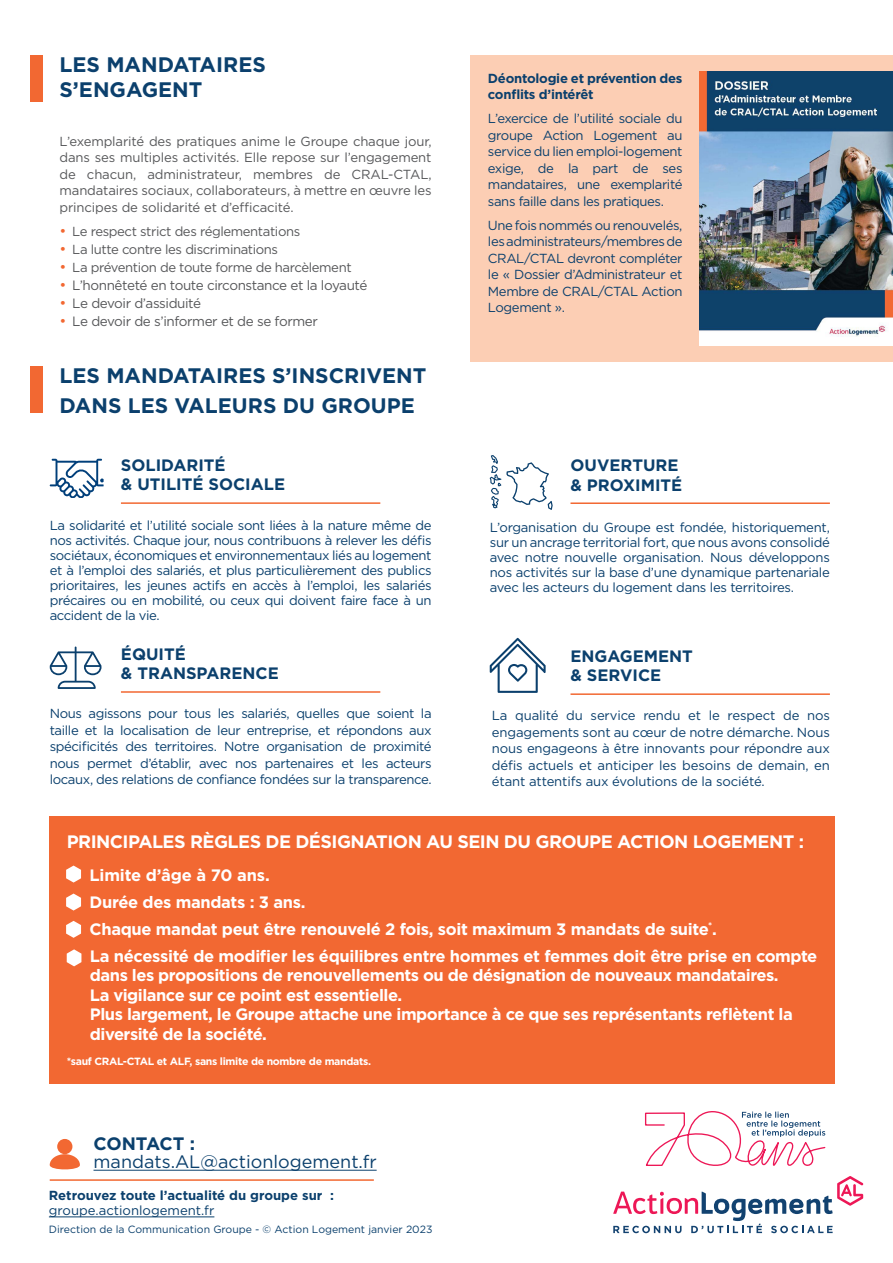
<style>
.page{position:relative;width:893px;height:1263px;background:#fff}
.page>*{position:absolute;margin:0;border:0;box-sizing:border-box;transform-origin:0 0}
.t1{font:700 21px "Gotham";color:#0b406d}
.t2{font:700 18px "Gotham";letter-spacing:-.03em;color:#fff}
.t3{font:18px "Gotham";color:#0b406d}
.t4{font:700 18px "Gotham";letter-spacing:-.01em;color:#0b406d}
.t5{font:700 16.5px/19.5px "Gotham";letter-spacing:-.03em;color:#fff}
.t6{font:700 16.5px "Gotham";color:#0b406d}
.t7{font:700 16.5px "Gotham";letter-spacing:-.01em;color:#fff}
.t8{font:13.5px "Gotham";letter-spacing:-.03em;color:#57585a}
.t9{font:13.2px/16.5px "Gotham";letter-spacing:-.03em;color:#0b406d;text-align:justify}
.t10{font:13.2px/16.5px "Gotham";letter-spacing:-.03em;color:#57585a;text-align:justify}
.t11{font:700 13.2px/16.5px "Gotham";letter-spacing:-.02em;color:#0b406d}
.t12{font:700 13.2px "Gotham";color:#0b406d}
.t13{font:13.2px "Gotham";color:#0b406d}
.t14{font:10.5px "Gotham";color:#0b406d}
.t15{font:700 10.5px "Gotham";letter-spacing:-.03em;color:#fff}
.s1{font-size:14.7px;color:#f26832}
</style>
<div class="page">
<div style="left:50px;top:816px;width:785px;height:268px;background:#f26832"></div>
<hr style="left:121px;top:502px;width:259px;height:2px;background:#f26832">
<hr style="left:570px;top:502px;width:260px;height:2px;background:#f26832">
<svg style="left:50px;top:459px;width:54px;height:39px"></svg>
<svg style="left:490px;top:455px;width:63px;height:55px"></svg>
<svg style="left:50px;top:646px;width:52px;height:43px"></svg>
<hr style="left:121px;top:691px;width:259px;height:2px;background:#f26832">
<svg style="left:490px;top:638px;width:56px;height:55px"></svg>
<hr style="left:570px;top:693px;width:260px;height:2px;background:#f26832">
<hr style="left:94px;top:1170px;width:283px;height:1px;background:#0b406d">
<hr style="left:49px;top:1216px;width:165px;height:1px;background:#0b406d">
<div style="left:57px;top:1139px;width:15px;height:15px;background:#f26832;border-radius:50%"></div>
<svg style="left:50px;top:1154px;width:30px;height:16px"></svg>
<svg style="left:66px;top:865px;width:15px;height:17px"></svg>
<svg style="left:66px;top:893px;width:15px;height:17px"></svg>
<svg style="left:66px;top:921px;width:15px;height:17px"></svg>
<svg style="left:67px;top:949px;width:14px;height:17px"></svg>
<div style="left:471px;top:55px;width:422px;height:306px;background:#fcceb4"></div>
<div style="left:30px;top:55px;width:13px;height:47px;background:#f26832"></div>
<div style="left:30px;top:366px;width:13px;height:46px;background:#f26832"></div>
<hr style="left:50px;top:1179px;width:324px;height:2px;background:#f26832">
<img style="left:699px;top:71px;width:194px;height:274px">
<svg style="left:613px;top:1111px;width:250px;height:122px"></svg>
<p class="t1" style="left:60px;top:51px;width:208px">LES MANDATAIRES</p>
<p class="t1" style="left:60px;top:76px;width:144px">S’ENGAGENT</p>
<p class="t10" style="left:60px;top:132px;width:374px">L’exemplarité des pratiques anime le Groupe chaque jour, dans ses multiples activités. Elle repose sur l’engagement de chacun, administrateur, membres de CRAL-CTAL, mandataires sociaux, collaborateurs, à mettre en œuvre les principes de solidarité et d’efficacité.</p>
<p class="t10" style="left:60px;top:223px;width:242px"><span class="s1">•</span> Le respect strict des réglementations</p>
<p class="t10" style="left:60px;top:241px;width:220px"><span class="s1">•</span> La lutte contre les discriminations</p>
<p class="t10" style="left:60px;top:259px;width:294px"><span class="s1">•</span> La prévention de toute forme de harcèlement</p>
<p class="t8" style="left:60px;top:276px;width:309px"><span class="s1">•</span> L’honnêteté en toute circonstance et la loyauté</p>
<p class="t8" style="left:60px;top:294px;width:143px"><span class="s1">•</span> Le devoir d’assiduité</p>
<p class="t8" style="left:60px;top:312px;width:260px"><span class="s1">•</span> Le devoir de s’informer et de se former</p>
<p class="t1" style="left:60px;top:361px;width:368px">LES MANDATAIRES S’INSCRIVENT</p>
<p class="t1" style="left:60px;top:391px;width:357px">DANS LES VALEURS DU GROUPE</p>
<p class="t6" style="left:121px;top:454px;width:106px">SOLIDARITÉ</p>
<p class="t6" style="left:121px;top:474px;width:166px">&amp; UTILITÉ SOCIALE</p>
<p class="t11" style="left:488px;top:70px;width:196px">Déontologie et prévention des conflits d’intérêt</p>
<p class="t9" style="left:488px;top:110px;width:196px">L’exercice de l’utilité sociale du groupe Action Logement au service du lien emploi-logement exige, de la part de ses mandataires, une exemplarité sans faille dans les pratiques.</p>
<p class="t9" style="left:488px;top:217px;width:196px">Une fois nommés ou renouvelés, les administrateurs/membres de CRAL/CTAL devront compléter le « Dossier d’Administrateur et Membre de CRAL/CTAL Action Logement ».</p>
<p class="t6" style="left:570px;top:455px;width:110px">OUVERTURE</p>
<p class="t6" style="left:570px;top:474px;width:113px">&amp; PROXIMITÉ</p>
<p class="t9" style="left:50px;top:517px;width:383px;line-height:15px">La solidarité et l’utilité sociale sont liées à la nature même de nos activités. Chaque jour, nous contribuons à relever les défis sociétaux, économiques et environnementaux liés au logement et à l’emploi des salariés, et plus particulièrement des publics prioritaires, les jeunes actifs en accès à l’emploi, les salariés précaires ou en mobilité, ou ceux qui doivent faire face à un accident de la vie.</p>
<p class="t9" style="left:490px;top:519px;width:342px;line-height:15px">L’organisation du Groupe est fondée, historiquement, sur un ancrage territorial fort, que nous avons consolidé avec notre nouvelle organisation. Nous développons nos activités sur la base d’une dynamique partenariale avec les acteurs du logement dans les territoires.</p>
<p class="t6" style="left:121px;top:643px;width:66px">ÉQUITÉ</p>
<p class="t6" style="left:121px;top:662px;width:159px">&amp; TRANSPARENCE</p>
<p class="t9" style="left:50px;top:705px;width:383px">Nous agissons pour tous les salariés, quelles que soient la taille et la localisation de leur entreprise, et répondons aux spécificités des territoires. Notre organisation de proximité nous permet d’établir, avec nos partenaires et les acteurs locaux, des relations de confiance fondées sur la transparence.</p>
<p class="t6" style="left:570px;top:645px;width:124px">ENGAGEMENT</p>
<p class="t6" style="left:570px;top:665px;width:92px">&amp; SERVICE</p>
<p class="t9" style="left:492px;top:707px;width:340px">La qualité du service rendu et le respect de nos engagements sont au cœur de notre démarche. Nous nous engageons à être innovants pour répondre aux défis actuels et anticiper les besoins de demain, en étant attentifs aux évolutions de la société.</p>
<p class="t2" style="left:67px;top:829px;width:739px">PRINCIPALES RÈGLES DE DÉSIGNATION AU SEIN DU GROUPE ACTION LOGEMENT :</p>
<p class="t7" style="left:90px;top:864px;width:182px">Limite d’âge à 70 ans.</p>
<p class="t5" style="left:90px;top:892px;width:217px">Durée des mandats : 3 ans.</p>
<p class="t5" style="left:90px;top:919px;width:629px">Chaque mandat peut être renouvelé 2 fois, soit maximum 3 mandats de suite<sup>*</sup>.</p>
<p class="t5" style="left:90px;top:946px;width:729px">La nécessité de modifier les équilibres entre hommes et femmes doit être prise en compte dans les propositions de renouvellements ou de désignation de nouveaux mandataires.<br>La vigilance sur ce point est essentielle.</p>
<p class="t5" style="left:90px;top:1005px;width:704px">Plus largement, le Groupe attache une importance à ce que ses représentants reflètent la diversité de la société.</p>
<p class="t15" style="left:67px;top:1055px;width:306px">*sauf CRAL-CTAL et ALF, sans limite de nombre de mandats.</p>
<p class="t4" style="left:94px;top:1131px;width:103px">CONTACT :</p>
<p class="t3" style="left:94px;top:1150px;width:285px">mandats.AL@actionlogement.fr</p>
<p class="t12" style="left:49px;top:1187px;width:287px">Retrouvez toute l’actualité du groupe sur :</p>
<p class="t13" style="left:49px;top:1202px;width:167px">groupe.actionlogement.fr</p>
<p class="t14" style="left:49px;top:1223px;width:385px">Direction de la Communication Groupe - © Action Logement janvier 2023</p>
</div>
